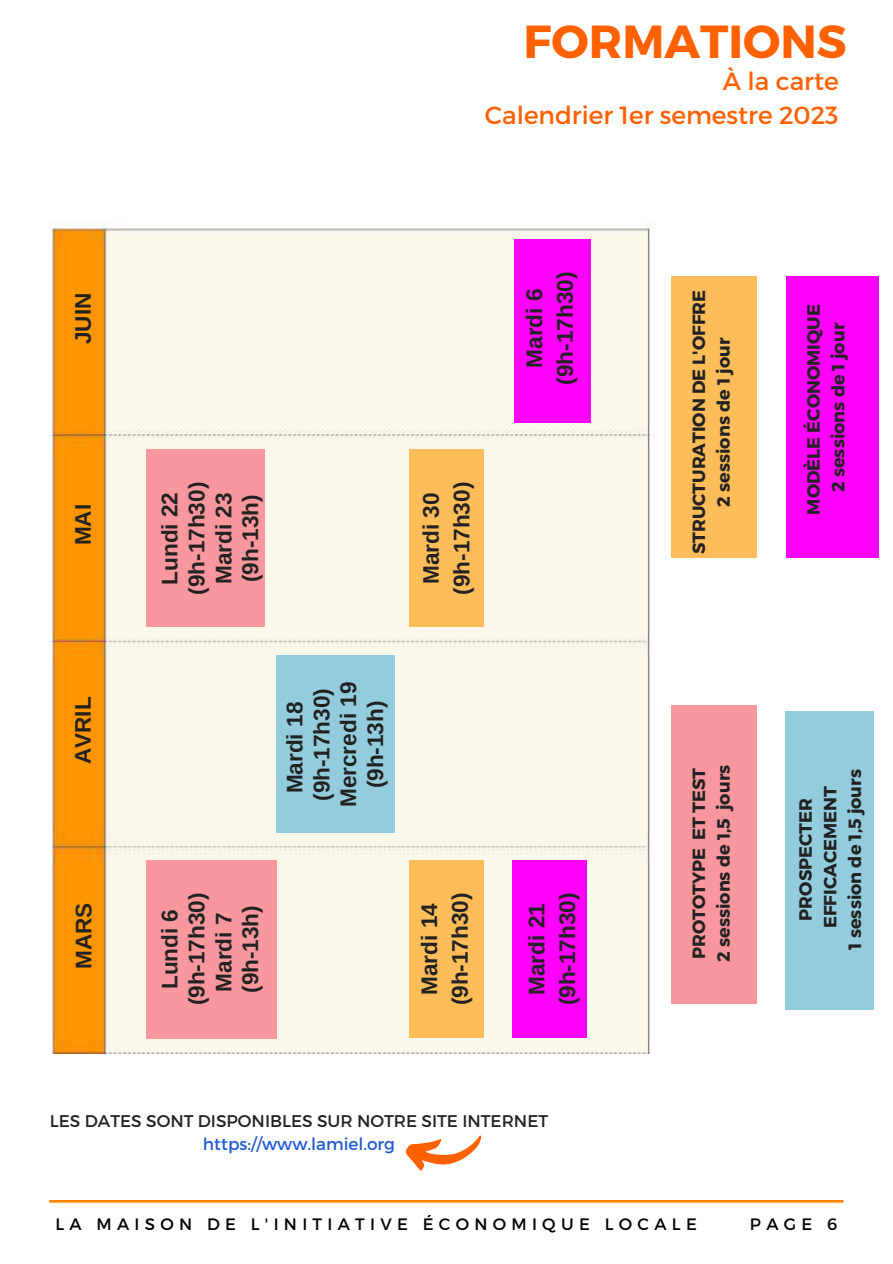
<style>
.page{position:relative;width:893px;height:1264px;background:#fff}
.page>*{position:absolute;margin:0;border:0;box-sizing:border-box;transform-origin:0 0}
.t1{font:700 46.35px "Montserrat";color:#ff6000}
.t2{font:24.75px/33.8px "Montserrat";color:#ff6000;text-align:right}
.t3{font:700 22.5px/26.8px "Arimo";color:#222;text-align:center}
.t4{font:700 17.7px/24.8px "Montserrat";color:#222;text-align:center}
.t5{font:16.95px "Montserrat";color:#222}
.t6{font:16.95px "Montserrat";color:#215bd2}
.t7{font:16.5px "Montserrat";letter-spacing:.32em;color:#000}
</style>
<div class="page">
<hr style="left:49px;top:1200px;width:794px;height:2px;background:#ff8500">
<img style="left:50px;top:222px;width:605px;height:831px">
<div style="left:786px;top:276px;width:92px;height:282px;background:#ff00fa"></div>
<div style="left:146px;top:860px;width:130px;height:178px;background:#f8979d"></div>
<div style="left:409px;top:449px;width:74px;height:178px;background:#ffbd59"></div>
<div style="left:146px;top:449px;width:118px;height:178px;background:#f8979d"></div>
<div style="left:514px;top:239px;width:76px;height:183px;background:#ff00fa"></div>
<div style="left:785px;top:710px;width:88px;height:299px;background:#93cddd"></div>
<div style="left:670px;top:705px;width:86px;height:298px;background:#f8979d"></div>
<div style="left:670px;top:276px;width:86px;height:282px;background:#ffbd59"></div>
<div style="left:409px;top:860px;width:74px;height:177px;background:#ffbd59"></div>
<div style="left:512px;top:860px;width:74px;height:177px;background:#ff00fa"></div>
<div style="left:276px;top:655px;width:119px;height:178px;background:#93cddd"></div>
<svg style="left:405px;top:1135px;width:76px;height:36px"></svg>
<p class="t3" style="left:69px;top:344px;width:53px;rotate:-90deg">JUIN</p>
<p class="t3" style="left:69px;top:545px;width:43px;rotate:-90deg">MAI</p>
<p class="t3" style="left:70px;top:764px;width:69px;rotate:-90deg">AVRIL</p>
<p class="t3" style="left:70px;top:968px;width:68px;rotate:-90deg">MARS</p>
<h1 class="t1" style="left:523px;top:11px;width:324px">FORMATIONS</h1>
<p class="t2" style="left:485px;top:64px;width:355px">À la carte<br>Calendrier 1er semestre 2023</p>
<p class="t3" style="left:519px;top:384px;width:114px;line-height:30.6px;rotate:-90deg">Mardi 6 (9h-17h30)</p>
<p class="t3" style="left:156px;top:594px;width:114px;rotate:-90deg">Lundi 22 (9h-17h30)<br>Mardi 23 (9h-13h)</p>
<p class="t3" style="left:415px;top:594px;width:114px;line-height:30.6px;rotate:-90deg">Mardi 30 (9h-17h30)</p>
<p class="t3" style="left:281px;top:807px;width:127px;rotate:-90deg">Mardi 18 (9h-17h30)<br>Mercredi 19 (9h-13h)</p>
<p class="t3" style="left:156px;top:1005px;width:114px;rotate:-90deg">Lundi 6 (9h-17h30)<br>Mardi 7 (9h-13h)</p>
<p class="t3" style="left:414px;top:1005px;width:114px;line-height:30.6px;rotate:-90deg">Mardi 14 (9h-17h30)</p>
<p class="t3" style="left:521px;top:1005px;width:114px;line-height:30.6px;rotate:-90deg">Mardi 21 (9h-17h30)</p>
<p class="t4" style="left:685px;top:554px;width:266px;rotate:-90deg">STRUCTURATION DE L'OFFRE<br>2 sessions de 1 jour</p>
<p class="t4" style="left:800px;top:514px;width:211px;rotate:-90deg">MODÈLE ÉCONOMIQUE<br>2 sessions de 1 jour</p>
<p class="t4" style="left:685px;top:961px;width:199px;text-align:left;rotate:-90deg">PROTOTYPE ET TEST<br>2 sessions de 1,5 jours</p>
<p class="t4" style="left:792px;top:949px;width:182px;rotate:-90deg">PROSPECTER<br>EFFICACEMENT<br>1 session de 1,5 jours</p>
<p class="t5" style="left:50px;top:1109px;width:500px">LES DATES SONT DISPONIBLES SUR NOTRE SITE INTERNET</p>
<p class="t6" style="left:203px;top:1132px;width:194px">https://www.lamiel.org</p>
<p class="t7" style="left:55px;top:1213px;width:643px">LA MAISON DE L'INITIATIVE ÉCONOMIQUE LOCALE</p>
<p class="t7" style="left:749px;top:1213px;width:89px">PAGE 6</p>
</div>
